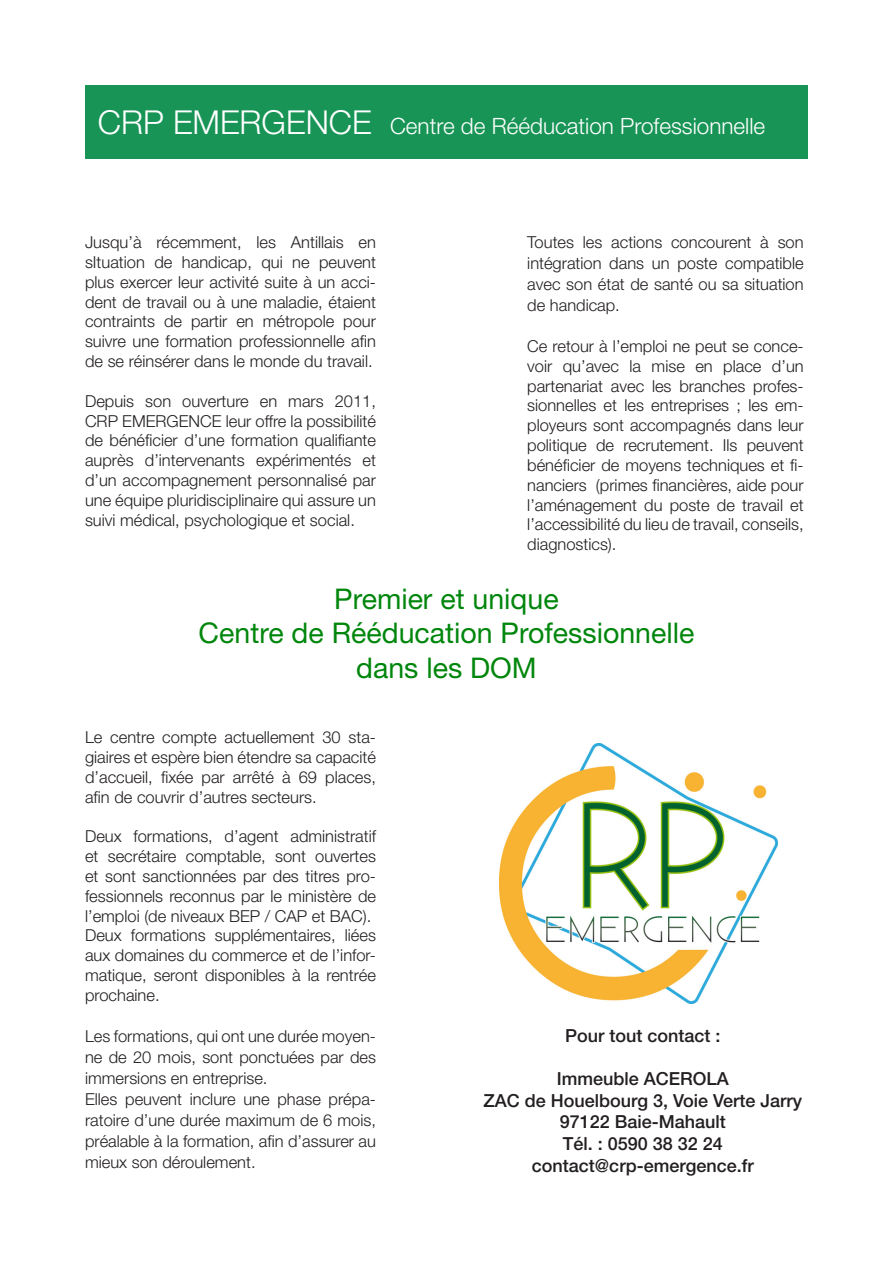
<style>
.page{position:relative;width:893px;height:1263px;background:#fff}
.page>*{position:absolute;margin:0;border:0;box-sizing:border-box;transform-origin:0 0}
.t1{font:28.5px "Helvetica Neue";color:#00860c}
.t2{font:300 22.5px "Helvetica Neue";color:#fff}
.t3{font:500 18px "Helvetica Neue";color:#231f20}
.t4{font:300 16.5px/19.8px "Helvetica Neue";color:#231f20;text-align:justify}
.s1{font-size:33px}
</style>
<div class="page">
<div style="left:85px;top:85px;width:723px;height:73px;background:#189556"></div>
<img style="left:500px;top:743px;width:278px;height:260px">
<p class="t2" style="left:98px;top:112px;width:669px"><span class="s1">CRP EMERGENCE</span> Centre de Rééducation Professionnelle</p>
<p class="t4" style="left:85px;top:232px;width:292px">Jusqu’à récemment, les Antillais en sItuation de handicap, qui ne peuvent plus exercer leur activité suite à un acci&shy;dent de travail ou à une maladie, étaient contraints de partir en métropole pour suivre une formation professionnelle afin de se réinsérer dans le monde du travail.</p>
<p class="t4" style="left:85px;top:391px;width:292px">Depuis son ouverture en mars 2011, CRP EMERGENCE leur offre la possibilité de bénéficier d’une formation qualifiante auprès d’intervenants expérimentés et d’un accompagnement personnalisé par une équipe pluridisciplinaire qui assure un suivi médical, psychologique et social.</p>
<p class="t4" style="left:527px;top:232px;width:278px;line-height:21px">Toutes les actions concourent à son intégration dans un poste compatible avec son état de santé ou sa situation de handicap.</p>
<p class="t4" style="left:527px;top:336px;width:278px">Ce retour à l’emploi ne peut se conce&shy;voir qu’avec la mise en place d’un partenariat avec les branches profes&shy;sionnelles et les entreprises ; les em&shy;ployeurs sont accompagnés dans leur politique de recrutement. Ils peuvent bénéficier de moyens techniques et fi&shy;nanciers (primes financières, aide pour l’aménagement du poste de travail et l’accessibilité du lieu de travail, conseils, diagnostics).</p>
<p class="t1" style="left:334px;top:582px;width:226px">Premier et unique</p>
<p class="t1" style="left:199px;top:616px;width:497px">Centre de Rééducation Professionnelle</p>
<p class="t1" style="left:356px;top:650px;width:182px">dans les DOM</p>
<p class="t4" style="left:85px;top:727px;width:292px">Le centre compte actuellement 30 sta&shy;giaires et espère bien étendre sa capacité d’accueil, fixée par arrêté à 69 places, afin de couvrir d’autres secteurs.</p>
<p class="t4" style="left:85px;top:826px;width:292px">Deux formations, d’agent administratif et secrétaire comptable, sont ouvertes et sont sanctionnées par des titres pro&shy;fessionnels reconnus par le ministère de l’emploi (de niveaux BEP / CAP et BAC).</p>
<p class="t4" style="left:85px;top:925px;width:292px">Deux formations supplémentaires, liées aux domaines du commerce et de l’infor&shy;matique, seront disponibles à la rentrée prochaine.</p>
<p class="t4" style="left:85px;top:1025px;width:292px;line-height:21px">Les formations, qui ont une durée moyen&shy;ne de 20 mois, sont ponctuées par des immersions en entreprise.</p>
<p class="t4" style="left:85px;top:1088px;width:292px;line-height:21px">Elles peuvent inclure une phase prépa&shy;ratoire d’une durée maximum de 6 mois, préalable à la formation, afin d’assurer au mieux son déroulement.</p>
<p class="t3" style="left:565px;top:1025px;width:157px">Pour tout contact :</p>
<p class="t3" style="left:557px;top:1068px;width:174px">Immeuble ACEROLA</p>
<p class="t3" style="left:483px;top:1090px;width:320px">ZAC de Houelbourg 3, Voie Verte Jarry</p>
<p class="t3" style="left:560px;top:1111px;width:168px">97122 Baie-Mahault</p>
<p class="t3" style="left:563px;top:1133px;width:162px">Tél. : 0590 38 32 24</p>
<p class="t3" style="left:532px;top:1154px;width:223px">contact@crp-emergence.fr</p>
</div>
